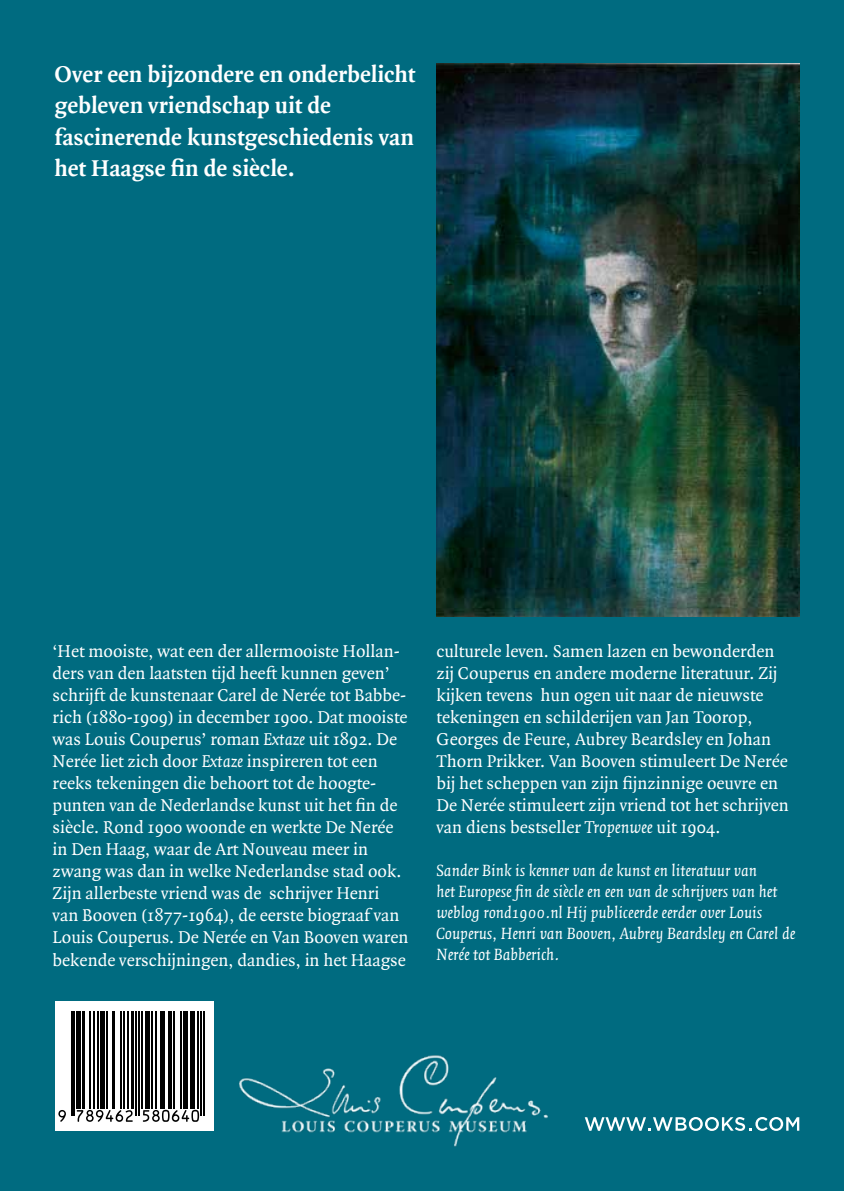
<style>
.page{position:relative;width:844px;height:1191px;background:#fff}
.page>*{position:absolute;margin:0;border:0;box-sizing:border-box;transform-origin:0 0}
.t1{font:700 24.5px/31.5px "Quadraat";color:#fff}
.t2{font:18.38px/22.1px "Quadraat";color:#fff}
.t3{font:italic 17.5px/21px "Quadraat";color:#fff}
.s1{font-style:italic}
</style>
<div class="page">
<div style="left:0;top:0;width:843px;height:1191px;background:#006b80"></div>
<img style="left:436px;top:64px;width:363px;height:552px">
<div style="left:55px;top:1002px;width:159px;height:129px;background:#fff"></div>
<svg style="left:60px;top:1011px;width:145px;height:111px"></svg>
<svg style="left:58px;top:1110px;width:8px;height:11px"></svg>
<hr style="left:71px;top:1010px;width:1px;height:105px;background:#000">
<hr style="left:74px;top:1010px;width:1px;height:105px;background:#000">
<div style="left:76px;top:1010px;width:5px;height:98px;background:#000"></div>
<hr style="left:82px;top:1010px;width:3px;height:98px;background:#000">
<hr style="left:89px;top:1010px;width:2px;height:98px;background:#000">
<hr style="left:93px;top:1010px;width:2px;height:98px;background:#000">
<hr style="left:98px;top:1010px;width:1px;height:98px;background:#000">
<div style="left:100px;top:1010px;width:5px;height:98px;background:#000"></div>
<hr style="left:106px;top:1010px;width:1px;height:98px;background:#000">
<hr style="left:112px;top:1010px;width:2px;height:98px;background:#000">
<hr style="left:120px;top:1010px;width:1px;height:98px;background:#000">
<hr style="left:123px;top:1010px;width:1px;height:98px;background:#000">
<svg style="left:77px;top:1110px;width:56px;height:11px"></svg>
<hr style="left:127px;top:1010px;width:1px;height:98px;background:#000">
<hr style="left:131px;top:1010px;width:3px;height:98px;background:#000">
<hr style="left:135px;top:1010px;width:2px;height:105px;background:#000">
<hr style="left:138px;top:1010px;width:2px;height:105px;background:#000">
<hr style="left:141px;top:1010px;width:1px;height:98px;background:#000">
<div style="left:145px;top:1010px;width:5px;height:98px;background:#000"></div>
<hr style="left:151px;top:1010px;width:1px;height:98px;background:#000">
<hr style="left:155px;top:1010px;width:1px;height:98px;background:#000">
<hr style="left:161px;top:1010px;width:4px;height:98px;background:#000">
<hr style="left:168px;top:1010px;width:1px;height:98px;background:#000">
<hr style="left:171px;top:1010px;width:1px;height:98px;background:#000">
<hr style="left:173px;top:1010px;width:2px;height:98px;background:#000">
<hr style="left:180px;top:1010px;width:2px;height:98px;background:#000">
<hr style="left:183px;top:1010px;width:4px;height:98px;background:#000">
<svg style="left:143px;top:1109px;width:56px;height:12px"></svg>
<hr style="left:190px;top:1010px;width:4px;height:98px;background:#000">
<hr style="left:197px;top:1010px;width:2px;height:98px;background:#000">
<hr style="left:200px;top:1010px;width:1px;height:105px;background:#000">
<hr style="left:203px;top:1010px;width:1px;height:105px;background:#000">
<svg style="left:584px;top:1117px;width:215px;height:14px"></svg>
<img style="left:239px;top:1055px;width:309px;height:92px">
<h1 class="t1" style="left:55px;top:59px;width:362px">Over een bijzondere en onderbelicht gebleven vriendschap uit de fascinerende kunstgeschiedenis van het Haagse fin de siècle.</h1>
<p class="t2" style="left:53px;top:640px;width:357px">‘Het mooiste, wat een der allermooiste Hollan&shy;ders van den laatsten tijd heeft kunnen geven’ schrijft de kunstenaar Carel de Nerée tot Babbe&shy;rich (1880-1909) in december 1900. Dat mooiste was Louis Couperus’ roman <span class="s1">Extaze</span> uit 1892. De Nerée liet zich door <span class="s1">Extaze</span> inspireren tot een reeks tekeningen die behoort tot de hoogte&shy;punten van de Nederlandse kunst uit het fin de siècle. Rond 1900 woonde en werkte De Nerée in Den Haag, waar de Art Nouveau meer in zwang was dan in welke Nederlandse stad ook.<br>Zijn allerbeste vriend was de schrijver Henri van Booven (1877-1964), de eerste biograaf van Louis Couperus. De Nerée en Van Booven waren bekende verschijningen, dandies, in het Haagse</p>
<p class="t2" style="left:436px;top:640px;width:354px">culturele leven. Samen lazen en bewonderden zij Couperus en andere moderne literatuur. Zij kijken tevens hun ogen uit naar de nieuwste tekeningen en schilderijen van Jan Toorop, Georges de Feure, Aubrey Beardsley en Johan Thorn Prikker. Van Booven stimuleert De Nerée bij het scheppen van zijn fijnzinnige oeuvre en De Nerée stimuleert zijn vriend tot het schrijven van diens bestseller <span class="s1">Tropenwee</span> uit 1904.</p>
<p class="t3" style="left:436px;top:860px;width:360px">Sander Bink is kenner van de kunst en literatuur van<br>het Europese fin de siècle en een van de schrijvers van het weblog rond1900.nl Hij publiceerde eerder over Louis Couperus, Henri van Booven, Aubrey Beardsley en Carel de Nerée tot Babberich.</p>
</div>
